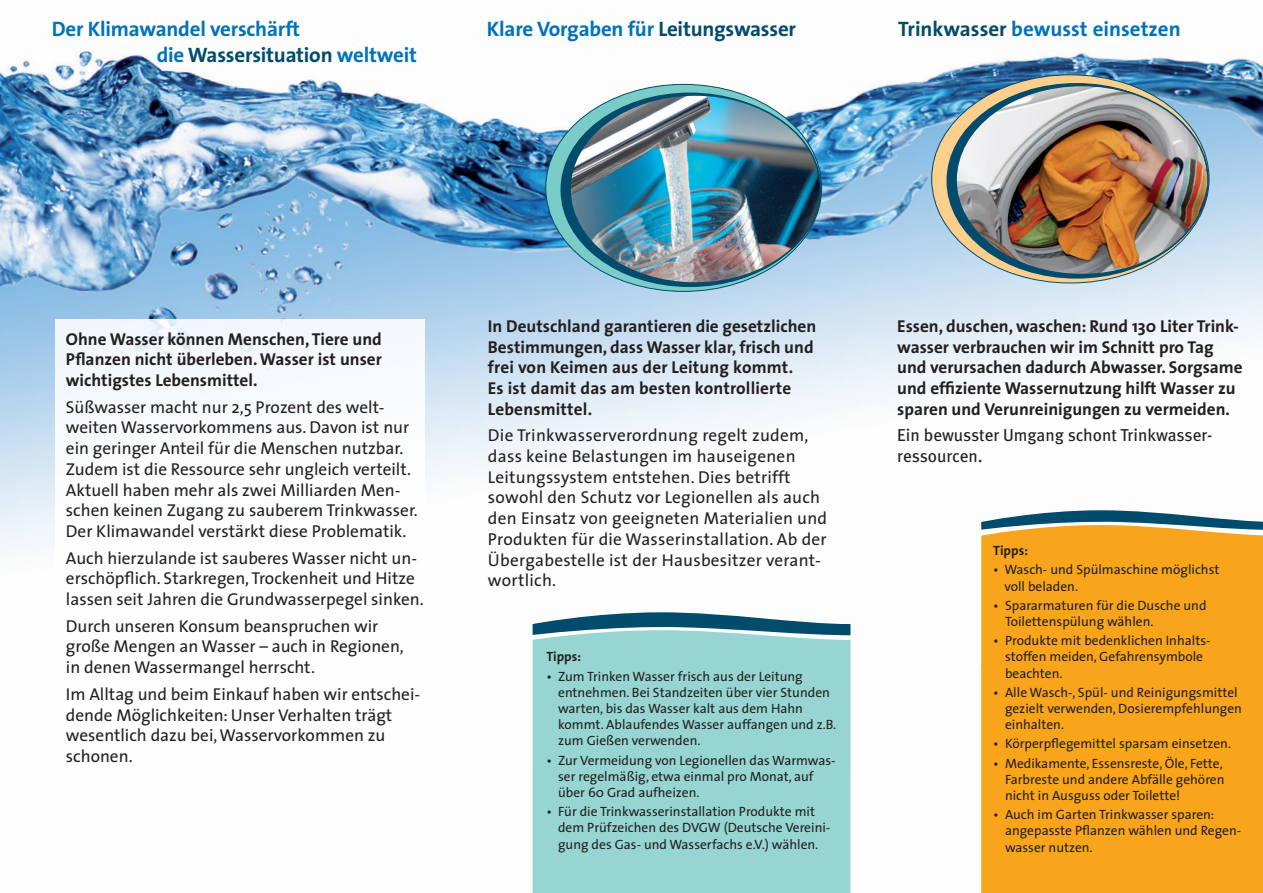
<style>
.page{position:relative;width:1263px;height:893px;background:#fff}
.page>*{position:absolute;margin:0;border:0;box-sizing:border-box;transform-origin:0 0}
.t1{font:700 21px/25.2px "The Sans";letter-spacing:-.01em;color:#0072bc}
.t2{font:17.25px/20.7px "The Sans";color:#231f20}
.t3{font:700 17.25px/20.7px "The Sans";color:#231f20}
.t4{font:17.25px/20.7px "Meta";letter-spacing:-.005em;color:#231f20}
.t5{font:13.5px/16.2px "The Sans";color:#231f20}
.t6{font:700 13.5px "The Sans";color:#231f20}
.s1{color:#014b6c}
</style>
<div class="page">
<img style="left:0;top:51px;width:1263px;height:842px">
<svg style="left:533px;top:612px;width:317px;height:13px;fill:#014b6c"></svg>
<svg style="left:529px;top:625px;width:326px;height:146px"></svg>
<div style="left:533px;top:630px;width:317px;height:263px;background:#96d5d2"></div>
<svg style="left:978px;top:510px;width:285px;height:156px"></svg>
<div style="left:981px;top:525px;width:282px;height:368px;background:#f9a51b"></div>
<div style="left:55px;top:319px;width:370px;height:574px;background:#fff"></div>
<svg style="left:546px;top:84px;width:275px;height:207px;background:#58a8ae"></svg>
<img style="left:570px;top:95px;width:250px;height:188px">
<svg style="left:932px;top:75px;width:277px;height:208px;background:#bbac83"></svg>
<img style="left:956px;top:85px;width:252px;height:190px">
<p class="t1" style="left:157px;top:16px;width:262px;text-indent:-105px">Der Klimawandel verschärft<br>die <span class="s1">Wassersituation</span> weltweit</p>
<p class="t1" style="left:487px;top:16px;width:311px">Klare Vorgaben für <span class="s1">Leitungswasser</span></p>
<p class="t1" style="left:898px;top:16px;width:284px"><span class="s1">Trinkwasser</span> bewusst einsetzen</p>
<p class="t3" style="left:66px;top:328px;width:317px;text-align:justify">Ohne Wasser können Menschen, Tiere und Pflanzen nicht überleben. Wasser ist unser wichtigstes Lebensmittel.</p>
<p class="t2" style="left:66px;top:396px;width:353px">Süßwasser macht nur 2,5 Prozent des welt&shy;weiten Wasservorkommens aus. Davon ist nur ein geringer Anteil für die Menschen nutzbar.<br>Zudem ist die Ressource sehr ungleich verteilt.<br>Aktuell haben mehr als zwei Milliarden Men&shy;schen keinen Zugang zu sauberem Trinkwasser.<br>Der Klimawandel verstärkt diese Problematik.</p>
<p class="t2" style="left:66px;top:547px;width:359px">Auch hierzulande ist sauberes Wasser nicht un&shy;erschöpflich. Starkregen, Trockenheit und Hitze lassen seit Jahren die Grundwasserpegel sinken.</p>
<p class="t2" style="left:66px;top:615px;width:339px">Durch unseren Konsum beanspruchen wir große Mengen an Wasser – auch in Regionen, in denen Wassermangel herrscht.</p>
<p class="t2" style="left:66px;top:683px;width:356px">Im Alltag und beim Einkauf haben wir entschei&shy;dende Möglichkeiten: Unser Verhalten trägt wesentlich dazu bei, Wasservorkommen zu schonen.</p>
<p class="t3" style="left:488px;top:315px;width:330px">In Deutschland garantieren die gesetzlichen Bestimmungen, dass Wasser klar, frisch und frei von Keimen aus der Leitung kommt.<br>Es ist damit das am besten kontrollierte Lebensmittel.</p>
<p class="t2" style="left:488px;top:425px;width:341px">Die Trinkwasserverordnung regelt zudem, dass keine Belastungen im hauseigenen Leitungssystem entstehen. Dies betrifft sowohl den Schutz vor Legionellen als auch den Einsatz von geeigneten Materialien und Produkten für die Wasserinstallation. Ab der Übergabestelle ist der Hausbesitzer verant&shy;wortlich.</p>
<p class="t6" style="left:546px;top:646px;width:36px">Tipps:</p>
<p class="t5" style="left:558px;top:668px;width:280px;text-indent:-12px">• Zum Trinken Wasser frisch aus der Leitung entnehmen. Bei Standzeiten über vier Stunden warten, bis das Wasser kalt aus dem Hahn kommt. Ablaufendes Wasser auffangen und z.B. zum Gießen verwenden.</p>
<p class="t5" style="left:558px;top:752px;width:279px;text-indent:-12px">• Zur Vermeidung von Legionellen das Warmwas&shy;ser regelmäßig, etwa einmal pro Monat, auf über 60 Grad aufheizen.</p>
<p class="t5" style="left:558px;top:803px;width:274px;text-indent:-12px">• Für die Trinkwasserinstallation Produkte mit dem Prüfzeichen des DVGW (Deutsche Vereini&shy;gung des Gas- und Wasserfachs e.V.) wählen.</p>
<p class="t3" style="left:897px;top:315px;width:347px">Essen, duschen, waschen: Rund 130 Liter Trink&shy;wasser verbrauchen wir im Schnitt pro Tag und verursachen dadurch Abwasser. Sorgsame und effiziente Wassernutzung hilft Wasser zu sparen und Verunreinigungen zu vermeiden.</p>
<p class="t4" style="left:897px;top:425px;width:317px">Ein bewusster Umgang schont Trinkwasser&shy;ressourcen.</p>
<p class="t6" style="left:993px;top:539px;width:36px">Tipps:</p>
<p class="t5" style="left:1004px;top:561px;width:217px;text-indent:-11px">• Wasch- und Spülmaschine möglichst voll beladen.</p>
<p class="t5" style="left:1005px;top:597px;width:203px;text-indent:-12px">• Spararmaturen für die Dusche und<br>Toilettenspülung wählen.</p>
<p class="t5" style="left:1005px;top:632px;width:207px;text-indent:-12px">• Produkte mit bedenklichen Inhalts&shy;stoffen meiden, Gefahrensymbole beachten.</p>
<p class="t5" style="left:1005px;top:684px;width:238px;text-indent:-12px">• Alle Wasch-, Spül- und Reinigungsmittel gezielt verwenden, Dosierempfehlungen einhalten.</p>
<p class="t5" style="left:993px;top:735px;width:239px">• Körperpflegemittel sparsam einsetzen.</p>
<p class="t5" style="left:1005px;top:754px;width:221px;text-indent:-12px">• Medikamente, Essensreste, Öle, Fette,<br>Farbreste und andere Abfälle gehören nicht in Ausguss oder Toilette!</p>
<p class="t5" style="left:1005px;top:806px;width:238px;text-indent:-12px">• Auch im Garten Trinkwasser sparen: angepasste Pflanzen wählen und Regen&shy;wasser nutzen.</p>
</div>
